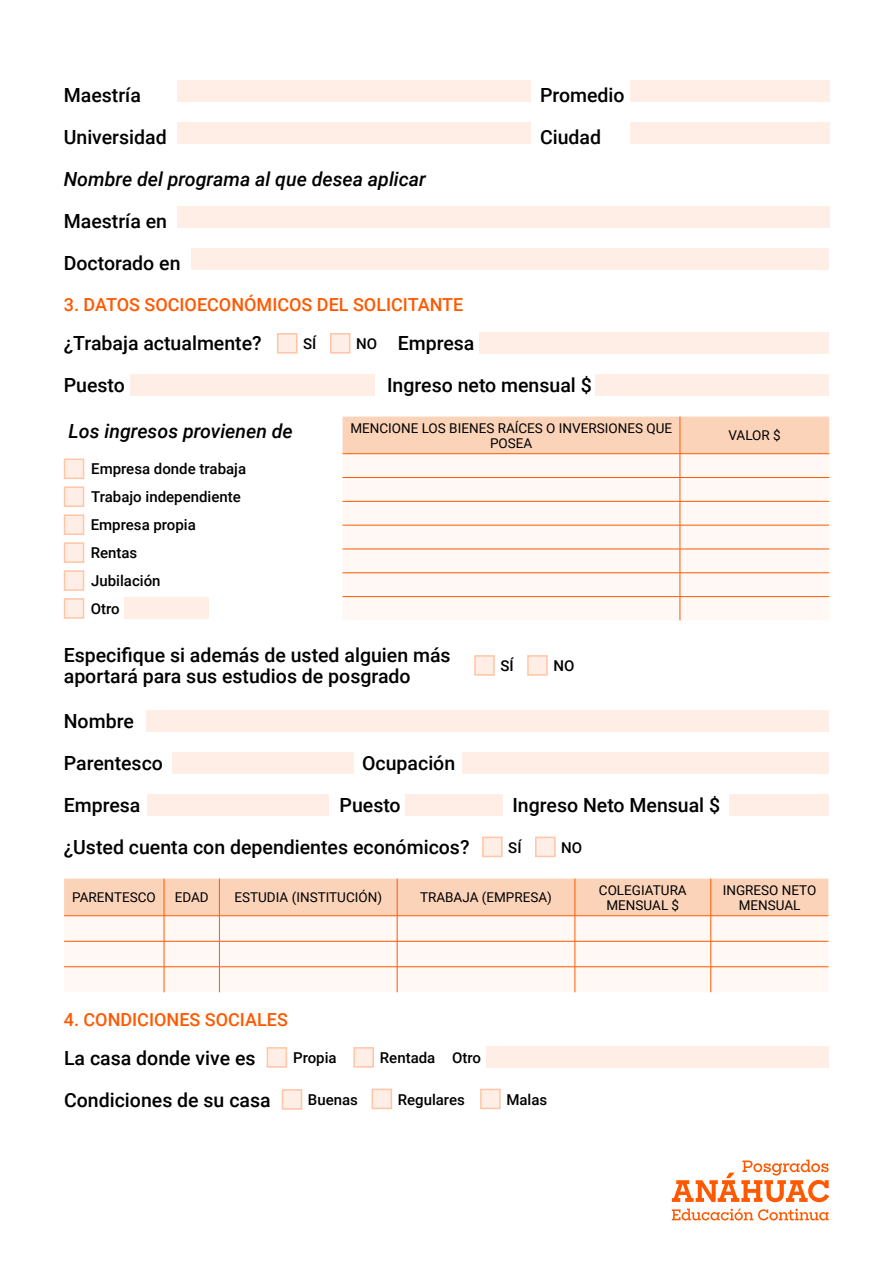
<style>
.page{position:relative;width:893px;height:1263px;background:#fff}
.page>*{position:absolute;margin:0;border:0;box-sizing:border-box;transform-origin:0 0}
.t1{font:500 19.5px/42px "Roboto";color:#000}
.t2{font:italic 500 19.5px "Roboto";color:#000}
.t3{font:500 18px "Roboto";color:#ff5900}
.t4{font:500 15px/27.9px "Roboto";color:#000}
.t5{font:13.5px/15px "Roboto";color:#000;text-align:center}
</style>
<div class="page">
<svg style="left:672px;top:1159px;width:157px;height:43px"></svg>
<svg style="left:672px;top:1208px;width:157px;height:12px"></svg>
<div style="left:474px;top:655px;width:21px;height:21px;background:#ffeee6;border:2px solid #ffc5a6"></div>
<div style="left:527px;top:655px;width:21px;height:21px;background:#ffeee6;border:2px solid #ffc5a6"></div>
<div style="left:482px;top:837px;width:21px;height:20px;background:#ffeee6;border:2px solid #ffc5a6"></div>
<div style="left:535px;top:837px;width:21px;height:20px;background:#ffeee6;border:2px solid #ffc5a6"></div>
<div style="left:277px;top:333px;width:20px;height:21px;background:#ffeee6;border:2px solid #ffc5a6"></div>
<div style="left:330px;top:333px;width:20px;height:21px;background:#ffeee6;border:2px solid #ffc5a6"></div>
<div style="left:267px;top:1047px;width:20px;height:21px;background:#ffeee6;border:2px solid #ffc5a6"></div>
<div style="left:353px;top:1047px;width:21px;height:21px;background:#ffeee6;border:2px solid #ffc5a6"></div>
<div style="left:486px;top:1047px;width:343px;height:21px;background:#ffeee6"></div>
<div style="left:282px;top:1089px;width:20px;height:21px;background:#ffeee6;border:2px solid #ffc5a6"></div>
<div style="left:372px;top:1089px;width:20px;height:20px;background:#ffeee6;border:2px solid #ffc5a6"></div>
<div style="left:480px;top:1089px;width:21px;height:20px;background:#ffeee6;border:2px solid #ffc5a6"></div>
<div style="left:177px;top:81px;width:354px;height:21px;background:#ffeee6"></div>
<div style="left:177px;top:207px;width:652px;height:21px;background:#ffeee6"></div>
<div style="left:191px;top:249px;width:638px;height:21px;background:#ffeee6"></div>
<div style="left:177px;top:123px;width:354px;height:21px;background:#ffeee6"></div>
<div style="left:630px;top:81px;width:199px;height:21px;background:#ffeee6"></div>
<div style="left:630px;top:123px;width:199px;height:21px;background:#ffeee6"></div>
<div style="left:480px;top:333px;width:349px;height:21px;background:#ffeee6"></div>
<div style="left:130px;top:375px;width:245px;height:21px;background:#ffeee6"></div>
<div style="left:595px;top:375px;width:234px;height:21px;background:#ffeee6"></div>
<div style="left:124px;top:598px;width:84px;height:21px;background:#ffeee6"></div>
<div style="left:64px;top:459px;width:20px;height:20px;background:#ffeee6;border:2px solid #ffc5a6"></div>
<div style="left:64px;top:486px;width:20px;height:21px;background:#ffeee6;border:2px solid #ffc5a6"></div>
<div style="left:64px;top:514px;width:20px;height:21px;background:#ffeee6;border:2px solid #ffc5a6"></div>
<div style="left:64px;top:542px;width:20px;height:21px;background:#ffeee6;border:2px solid #ffc5a6"></div>
<div style="left:64px;top:570px;width:20px;height:21px;background:#ffeee6;border:2px solid #ffc5a6"></div>
<div style="left:64px;top:598px;width:20px;height:21px;background:#ffeee6;border:2px solid #ffc5a6"></div>
<svg style="left:342px;top:417px;width:487px;height:203px"></svg>
<div style="left:146px;top:711px;width:683px;height:21px;background:#ffeee6"></div>
<div style="left:172px;top:753px;width:182px;height:21px;background:#ffeee6"></div>
<div style="left:148px;top:795px;width:181px;height:21px;background:#ffeee6"></div>
<div style="left:405px;top:795px;width:98px;height:21px;background:#ffeee6"></div>
<div style="left:730px;top:795px;width:99px;height:21px;background:#ffeee6"></div>
<div style="left:462px;top:753px;width:367px;height:21px;background:#ffeee6"></div>
<svg style="left:64px;top:879px;width:764px;height:113px"></svg>
<p class="t1" style="left:64px;top:73px;width:104px">Maestría<br>Universidad</p>
<p class="t2" style="left:64px;top:165px;width:364px">Nombre del programa al que desea aplicar</p>
<p class="t1" style="left:64px;top:199px;width:118px">Maestría en<br>Doctorado en</p>
<p class="t1" style="left:540px;top:73px;width:86px">Promedio<br>Ciudad</p>
<p class="t3" style="left:64px;top:292px;width:401px">3. DATOS SOCIOECONÓMICOS DEL SOLICITANTE</p>
<p class="t1" style="left:64px;top:321px;width:199px">¿Trabaja actualmente?</p>
<p class="t1" style="left:398px;top:321px;width:78px">Empresa</p>
<p class="t1" style="left:64px;top:363px;width:63px">Puesto</p>
<p class="t1" style="left:387px;top:363px;width:206px">Ingreso neto mensual $</p>
<p class="t4" style="left:303px;top:329px;width:15px">SÍ</p>
<p class="t4" style="left:356px;top:329px;width:23px">NO</p>
<p class="t5" style="left:350px;top:420px;width:323px">MENCIONE LOS BIENES RAÍCES O INVERSIONES QUE<br>POSEA</p>
<p class="t2" style="left:69px;top:417px;width:226px">Los ingresos provienen de</p>
<p class="t5" style="left:728px;top:427px;width:54px">VALOR $</p>
<p class="t4" style="left:91px;top:455px;width:157px">Empresa donde trabaja<br>Trabajo independiente<br>Empresa propia<br>Rentas<br>Jubilación</p>
<p class="t4" style="left:91px;top:594px;width:30px">Otro</p>
<p class="t1" style="left:64px;top:644px;width:388px;line-height:21px">Especifique si además de usted alguien más aportará para sus estudios de posgrado</p>
<p class="t1" style="left:64px;top:699px;width:101px">Nombre<br>Parentesco</p>
<p class="t1" style="left:362px;top:741px;width:95px">Ocupación</p>
<p class="t4" style="left:500px;top:651px;width:15px">SÍ</p>
<p class="t4" style="left:553px;top:651px;width:22px">NO</p>
<p class="t1" style="left:64px;top:783px;width:78px">Empresa</p>
<p class="t1" style="left:340px;top:783px;width:63px">Puesto</p>
<p class="t1" style="left:512px;top:783px;width:209px">Ingreso Neto Mensual $</p>
<p class="t1" style="left:64px;top:825px;width:407px">¿Usted cuenta con dependientes económicos?</p>
<p class="t5" style="left:72px;top:889px;width:85px">PARENTESCO</p>
<p class="t5" style="left:175px;top:889px;width:36px">EDAD</p>
<p class="t5" style="left:234px;top:889px;width:149px">ESTUDIA (INSTITUCIÓN)</p>
<p class="t5" style="left:420px;top:889px;width:133px">TRABAJA (EMPRESA)</p>
<p class="t5" style="left:599px;top:882px;width:89px">COLEGIATURA<br>MENSUAL $</p>
<p class="t5" style="left:723px;top:882px;width:95px">INGRESO NETO<br>MENSUAL</p>
<p class="t4" style="left:508px;top:833px;width:15px">SÍ</p>
<p class="t4" style="left:561px;top:833px;width:22px">NO</p>
<p class="t3" style="left:64px;top:1007px;width:226px">4. CONDICIONES SOCIALES</p>
<p class="t1" style="left:64px;top:1036px;width:193px">La casa donde vive es</p>
<p class="t4" style="left:293px;top:1043px;width:45px">Propia</p>
<p class="t4" style="left:380px;top:1043px;width:102px">Rentada Otro</p>
<p class="t1" style="left:64px;top:1078px;width:208px">Condiciones de su casa</p>
<p class="t4" style="left:308px;top:1085px;width:52px">Buenas</p>
<p class="t4" style="left:398px;top:1085px;width:69px">Regulares</p>
<p class="t4" style="left:506px;top:1085px;width:42px">Malas</p>
</div>
